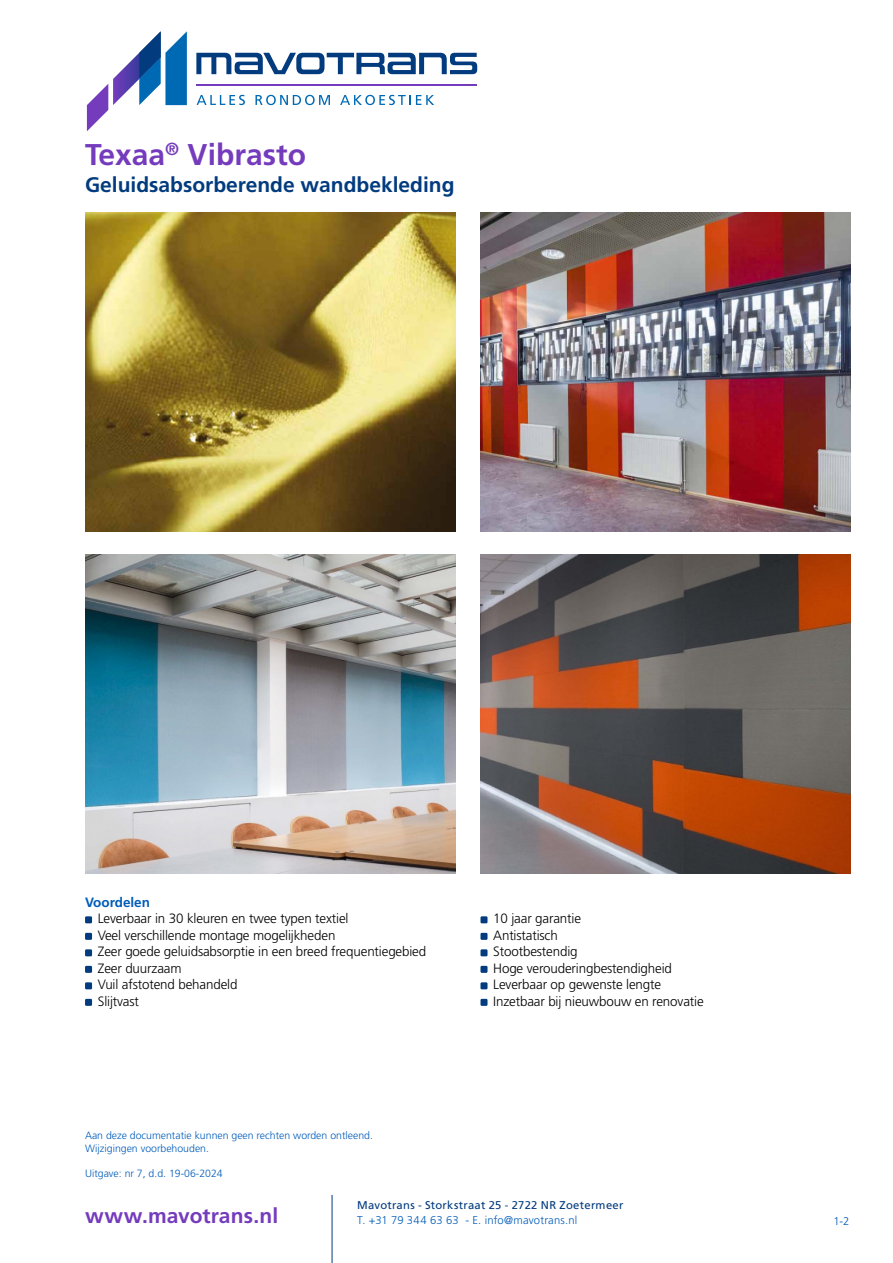
<style>
.page{position:relative;width:893px;height:1263px;background:#fff}
.page>*{position:absolute;margin:0;border:0;box-sizing:border-box;transform-origin:0 0}
.t1{font:700 30px "Frutiger LT Std";color:#753bbd}
.t2{font:700 21px "Frutiger LT Std";color:#023b7e}
.t3{font:700 21px "Frutiger LT Std";letter-spacing:.005em;color:#753bbd}
.t4{font:300 13.5px/16.5px "Frutiger LT Std";letter-spacing:-.01em;color:#000}
.t5{font:700 13.5px "Frutiger LT Std";color:#005cb9}
.t6{font:11.25px "Frutiger LT Std";letter-spacing:.025em;color:#023b7e}
.t7{font:300 11.25px "Frutiger LT Std";letter-spacing:.015em;color:#005cb9}
.t8{font:300 10.5px/12.6px "Frutiger LT Std";color:#005cb9}
</style>
<div class="page">
<div style="left:85px;top:916px;width:7px;height:7px;background:#023b7e"></div>
<div style="left:85px;top:933px;width:7px;height:7px;background:#023b7e"></div>
<div style="left:85px;top:949px;width:7px;height:7px;background:#023b7e"></div>
<div style="left:85px;top:966px;width:7px;height:7px;background:#023b7e"></div>
<div style="left:85px;top:982px;width:7px;height:7px;background:#023b7e"></div>
<div style="left:85px;top:999px;width:7px;height:7px;background:#023b7e"></div>
<div style="left:480px;top:916px;width:7px;height:7px;background:#023b7e"></div>
<div style="left:480px;top:933px;width:7px;height:7px;background:#023b7e"></div>
<div style="left:480px;top:949px;width:7px;height:7px;background:#023b7e"></div>
<div style="left:480px;top:966px;width:7px;height:7px;background:#023b7e"></div>
<div style="left:480px;top:982px;width:7px;height:7px;background:#023b7e"></div>
<div style="left:480px;top:999px;width:7px;height:7px;background:#023b7e"></div>
<svg style="left:87px;top:31px;width:100px;height:100px"></svg>
<svg style="left:196px;top:53px;width:281px;height:21px"></svg>
<hr style="left:196px;top:84px;width:281px;height:1px;background:#753bbd">
<svg style="left:197px;top:95px;width:48px;height:10px"></svg>
<svg style="left:255px;top:95px;width:75px;height:10px"></svg>
<svg style="left:340px;top:95px;width:94px;height:10px"></svg>
<hr style="left:332px;top:1195px;width:1px;height:68px;background:#023b7e">
<img style="left:85px;top:213px;width:370px;height:318px">
<img style="left:480px;top:213px;width:370px;height:318px">
<img style="left:85px;top:555px;width:370px;height:319px">
<img style="left:480px;top:555px;width:370px;height:319px">
<h1 class="t1" style="left:85px;top:137px;width:223px">Texaa<sup>®</sup> Vibrasto</h1>
<h2 class="t2" style="left:85px;top:172px;width:371px">Geluidsabsorberende wandbekleding</h2>
<p class="t5" style="left:85px;top:894px;width:67px">Voordelen</p>
<p class="t4" style="left:98px;top:911px;width:330px">Leverbaar in 30 kleuren en twee typen textiel<br>Veel verschillende montage mogelijkheden<br>Zeer goede geluidsabsorptie in een breed frequentiegebied Zeer duurzaam<br>Vuil afstotend behandeld<br>Slijtvast</p>
<p class="t4" style="left:493px;top:911px;width:212px">10 jaar garantie<br>Antistatisch<br>Stootbestendig<br>Hoge verouderingbestendigheid<br>Leverbaar op gewenste lengte<br>Inzetbaar bij nieuwbouw en renovatie</p>
<p class="t8" style="left:85px;top:1129px;width:289px">Aan deze documentatie kunnen geen rechten worden ontleend.<br>Wijzigingen voorbehouden.</p>
<p class="t8" style="left:85px;top:1167px;width:139px">Uitgave: nr 7, d.d. 19-06-2024</p>
<p class="t6" style="left:357px;top:1198px;width:268px">Mavotrans - Storkstraat 25 - 2722 NR Zoetermeer</p>
<h2 class="t3" style="left:85px;top:1203px;width:195px">www.mavotrans.nl</h2>
<p class="t7" style="left:357px;top:1213px;width:222px">T. +31 79 344 63 63 - E. info@mavotrans.nl</p>
<p class="t7" style="left:833px;top:1215px;width:18px">1-2</p>
</div>
